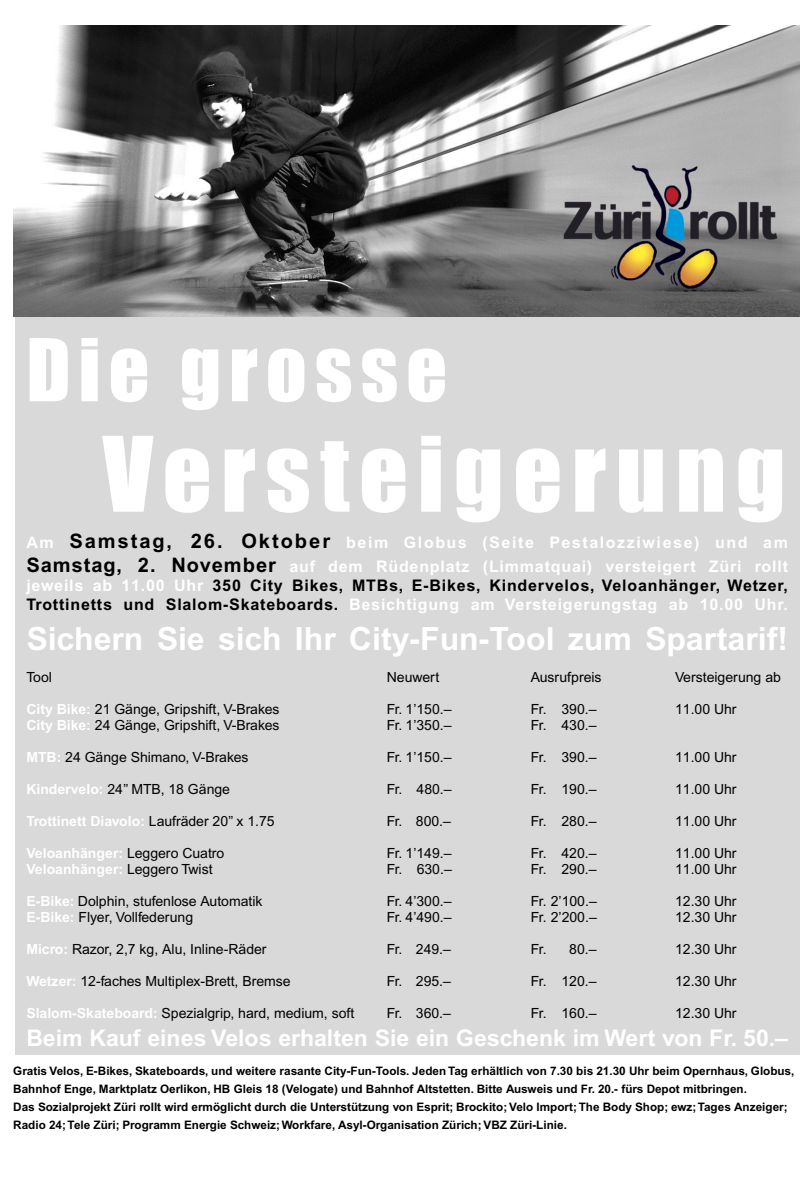
<style>
.page{position:relative;width:812px;height:1194px;background:#fff}
.page>*{position:absolute;margin:0;border:0;box-sizing:border-box;transform-origin:0 0}
.t1{font:96px "Impact";letter-spacing:.1em;color:#fff}
.t2{font:80px "Impact";letter-spacing:.1em;color:#fff}
.t3{font:700 32px "Arial";color:#fff}
.t4{font:700 23px "Arial";color:#fff}
.t5{font:700 16px/19.2px "Arial";letter-spacing:.05em;color:#000}
.t6{font:700 16px/24px "Arial";letter-spacing:.05em;color:#fff}
.t7{font:14px "Arial";color:#000}
.t8{font:700 14px "Arial";color:#fff}
.t9{font:700 11.6px/18px "Arial";color:#000}
.s1{font-size:20px;color:#000}
.s2{color:#fff}
.s3{font-weight:700;color:#fff}
.s4{font-weight:400;color:#000}
</style>
<div class="page">
<div style="left:15px;top:317px;width:783px;height:737px;background:#d9d9d9"></div>
<img style="left:14px;top:25px;width:785px;height:292px">
<h2 class="t2" style="left:26px;top:308px;width:422px">Die grosse</h2>
<h1 class="t1" style="left:103px;top:399px;width:684px">Versteigerung</h1>
<p class="t6" style="left:26px;top:530px;width:762px">Am <span class="s1">Samstag, 26. Oktober</span> beim Globus (Seite Pestalozziwiese) und am<br><span class="s1">Samstag, 2. November</span> auf dem Rüdenplatz (Limmatquai) versteigert Züri rollt</p>
<p class="t5" style="left:26px;top:576px;width:762px"><span class="s2">jeweils ab 11.00 Uhr</span> 350 City Bikes, MTBs, E-Bikes, Kindervelos, Veloanhänger, Wetzer,<br>Trottinetts und Slalom-Skateboards. <span class="s2">Besichtigung am Versteigerungstag ab 10.00 Uhr.</span></p>
<h3 class="t3" style="left:26px;top:620px;width:762px">Sichern Sie sich Ihr City-Fun-Tool zum Spartarif!</h3>
<p class="t7" style="left:26px;top:669px;width:27px">Tool</p>
<p class="t7" style="left:386px;top:669px;width:54px">Neuwert</p>
<p class="t7" style="left:530px;top:669px;width:72px">Ausrufpreis</p>
<p class="t7" style="left:674px;top:669px;width:107px">Versteigerung ab</p>
<p class="t7" style="left:26px;top:701px;width:254px"><span class="s3">City Bike:</span> 21 Gänge, Gripshift, V-Brakes</p>
<p class="t7" style="left:386px;top:701px;width:66px">Fr. 1’150.–</p>
<p class="t7" style="left:530px;top:701px;width:67px">Fr. 390.–</p>
<p class="t7" style="left:674px;top:701px;width:63px">11.00 Uhr</p>
<p class="t7" style="left:26px;top:717px;width:254px"><span class="s3">City Bike:</span> 24 Gänge, Gripshift, V-Brakes</p>
<p class="t7" style="left:386px;top:717px;width:66px">Fr. 1’350.–</p>
<p class="t7" style="left:530px;top:717px;width:67px">Fr. 430.–</p>
<p class="t7" style="left:26px;top:749px;width:224px"><span class="s3">MTB:</span> 24 Gänge Shimano, V-Brakes</p>
<p class="t7" style="left:386px;top:749px;width:66px">Fr. 1’150.–</p>
<p class="t7" style="left:530px;top:749px;width:67px">Fr. 390.–</p>
<p class="t7" style="left:674px;top:749px;width:63px">11.00 Uhr</p>
<p class="t7" style="left:26px;top:781px;width:205px"><span class="s3">Kindervelo:</span> 24’’ MTB, 18 Gänge</p>
<p class="t7" style="left:386px;top:781px;width:66px">Fr. 480.–</p>
<p class="t7" style="left:530px;top:781px;width:67px">Fr. 190.–</p>
<p class="t7" style="left:674px;top:781px;width:63px">11.00 Uhr</p>
<p class="t8" style="left:26px;top:813px;width:250px">Trottinett Diavolo: <span class="s4">Laufräder 20’’ x 1.75</span></p>
<p class="t7" style="left:386px;top:813px;width:66px">Fr. 800.–</p>
<p class="t7" style="left:530px;top:813px;width:67px">Fr. 280.–</p>
<p class="t7" style="left:674px;top:813px;width:63px">11.00 Uhr</p>
<p class="t8" style="left:26px;top:845px;width:199px">Veloanhänger: <span class="s4">Leggero Cuatro</span></p>
<p class="t7" style="left:386px;top:845px;width:66px">Fr. 1’149.–</p>
<p class="t7" style="left:530px;top:845px;width:67px">Fr. 420.–</p>
<p class="t7" style="left:674px;top:845px;width:63px">11.00 Uhr</p>
<p class="t8" style="left:26px;top:861px;width:188px">Veloanhänger: <span class="s4">Leggero Twist</span></p>
<p class="t7" style="left:386px;top:861px;width:66px">Fr. 630.–</p>
<p class="t7" style="left:530px;top:861px;width:67px">Fr. 290.–</p>
<p class="t7" style="left:674px;top:861px;width:63px">11.00 Uhr</p>
<p class="t7" style="left:26px;top:893px;width:237px"><span class="s3">E-Bike:</span> Dolphin, stufenlose Automatik</p>
<p class="t7" style="left:386px;top:893px;width:66px">Fr. 4’300.–</p>
<p class="t7" style="left:530px;top:893px;width:67px">Fr. 2’100.–</p>
<p class="t7" style="left:674px;top:893px;width:63px">12.30 Uhr</p>
<p class="t7" style="left:26px;top:909px;width:168px"><span class="s3">E-Bike:</span> Flyer, Vollfederung</p>
<p class="t7" style="left:386px;top:909px;width:66px">Fr. 4’490.–</p>
<p class="t7" style="left:530px;top:909px;width:67px">Fr. 2’200.–</p>
<p class="t7" style="left:674px;top:909px;width:63px">12.30 Uhr</p>
<p class="t7" style="left:26px;top:941px;width:242px"><span class="s3">Micro:</span> Razor, 2,7 kg, Alu, Inline-Räder</p>
<p class="t7" style="left:386px;top:941px;width:66px">Fr. 249.–</p>
<p class="t7" style="left:530px;top:941px;width:67px">Fr. 80.–</p>
<p class="t7" style="left:674px;top:941px;width:63px">12.30 Uhr</p>
<p class="t7" style="left:26px;top:973px;width:266px"><span class="s3">Wetzer:</span> 12-faches Multiplex-Brett, Bremse</p>
<p class="t7" style="left:386px;top:973px;width:66px">Fr. 295.–</p>
<p class="t7" style="left:530px;top:973px;width:67px">Fr. 120.–</p>
<p class="t7" style="left:674px;top:973px;width:63px">12.30 Uhr</p>
<p class="t7" style="left:26px;top:1005px;width:329px"><span class="s3">Slalom-Skateboard:</span> Spezialgrip, hard, medium, soft</p>
<p class="t7" style="left:386px;top:1005px;width:66px">Fr. 360.–</p>
<p class="t7" style="left:530px;top:1005px;width:67px">Fr. 160.–</p>
<p class="t7" style="left:674px;top:1005px;width:63px">12.30 Uhr</p>
<h3 class="t4" style="left:26px;top:1024px;width:762px">Beim Kauf eines Velos erhalten Sie ein Geschenk im Wert von Fr. 50.–</h3>
<p class="t9" style="left:13px;top:1062px;width:782px">Gratis Velos, E-Bikes, Skateboards, und weitere rasante City-Fun-Tools. Jeden Tag erhältlich von 7.30 bis 21.30 Uhr beim Opernhaus, Globus, Bahnhof Enge, Marktplatz Oerlikon, HB Gleis 18 (Velogate) und Bahnhof Altstetten. Bitte Ausweis und Fr. 20.- fürs Depot mitbringen.<br>Das Sozialprojekt Züri rollt wird ermöglicht durch die Unterstützung von Esprit; Brockito; Velo Import; The Body Shop; ewz; Tages Anzeiger; Radio 24; Tele Züri; Programm Energie Schweiz; Workfare, Asyl-Organisation Zürich; VBZ Züri-Linie.</p>
</div>
